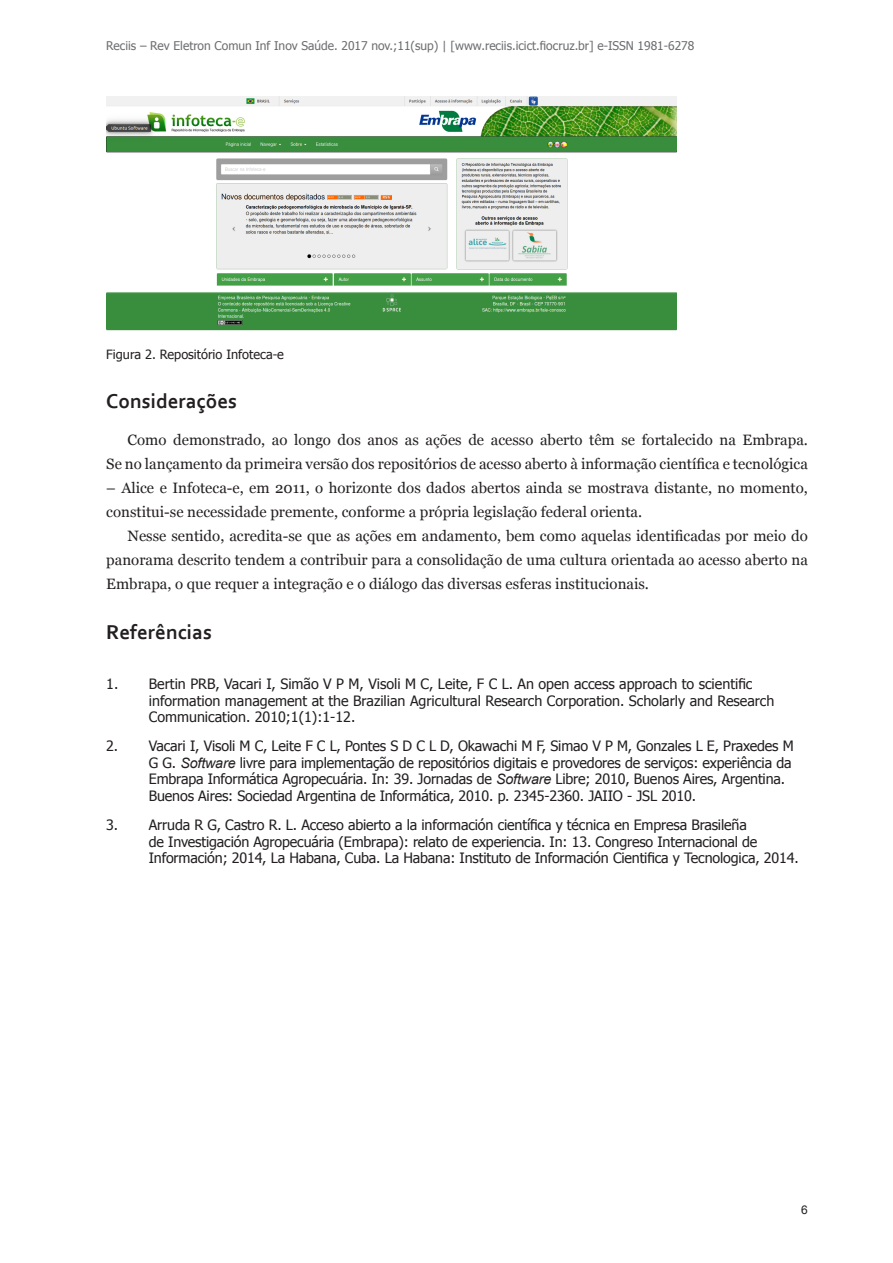
<style>
.page{position:relative;width:893px;height:1263px;background:#fff}
.page>*{position:absolute;margin:0;border:0;box-sizing:border-box;transform-origin:0 0}
.t1{font:700 21px "Corbel";color:#231f20}
.t2{font:15px/24px "Georgia";color:#231f20;text-align:right}
.t3{font:14.25px/16.5px "Tahoma";letter-spacing:-.01em;color:#231f20}
.t4{font:12.75px "Tahoma";color:#231f20}
.t5{font:12px "Tahoma";color:#6c6d70}
.t6{font:12px "Arial";color:#231f20}
.s1{font-family:"Arial";font-style:italic}
</style>
<div class="page">
<img style="left:106px;top:96px;width:571px;height:235px">
<p class="t5" style="left:106px;top:38px;width:590px">Reciis – Rev Eletron Comun Inf Inov Saúde. 2017 nov.;11(sup) | [www.reciis.icict.fiocruz.br] e-ISSN 1981-6278</p>
<p class="t4" style="left:106px;top:346px;width:179px">Figura 2. Repositório Infoteca-e</p>
<h1 class="t1" style="left:106px;top:388px;width:132px">Considerações</h1>
<p class="t2" style="left:106px;top:428px;width:703px">Como demonstrado, ao longo dos anos as ações de acesso aberto têm se fortalecido na Embrapa.<br>Se no lançamento da primeira versão dos repositórios de acesso aberto à informação científica e tecnológica</p>
<p class="t2" style="left:106px;top:476px;width:703px;text-align:left">– Alice e Infoteca-e, em 2011, o horizonte dos dados abertos ainda se mostrava distante, no momento, constitui-se necessidade premente, conforme a própria legislação federal orienta.</p>
<p class="t2" style="left:106px;top:524px;width:703px;text-align:justify;text-indent:21px">Nesse sentido, acredita-se que as ações em andamento, bem como aquelas identificadas por meio do panorama descrito tendem a contribuir para a consolidação de uma cultura orientada ao acesso aberto na Embrapa, o que requer a integração e o diálogo das diversas esferas institucionais.</p>
<h1 class="t1" style="left:106px;top:619px;width:107px">Referências</h1>
<p class="t3" style="left:149px;top:675px;width:627px;text-indent:-43px">1. Bertin PRB, Vacari I, Simão V P M, Visoli M C, Leite, F C L. An open access approach to scientific information management at the Brazilian Agricultural Research Corporation. Scholarly and Research<br>Communication. 2010;1(1):1-12.</p>
<p class="t3" style="left:149px;top:737px;width:646px;text-indent:-43px">2. Vacari I, Visoli M C, Leite F C L, Pontes S D C L D, Okawachi M F, Simao V P M, Gonzales L E, Praxedes M G G. <span class="s1">Software</span> livre para implementação de repositórios digitais e provedores de serviços: experiência da Embrapa Informática Agropecuária. In: 39. Jornadas de <span class="s1">Software</span> Libre; 2010, Buenos Aires, Argentina.<br>Buenos Aires: Sociedad Argentina de Informática, 2010. p. 2345-2360. JAIIO - JSL 2010.</p>
<p class="t3" style="left:149px;top:816px;width:651px;text-indent:-43px">3. Arruda R G, Castro R. L. Acceso abierto a la información científica y técnica en Empresa Brasileña<br>de Investigación Agropecuária (Embrapa): relato de experiencia. In: 13. Congreso Internacional de<br>Información; 2014, La Habana, Cuba. La Habana: Instituto de Información Cientifica y Tecnologica, 2014.</p>
<p class="t6" style="left:801px;top:1202px;width:8px">6</p>
</div>
